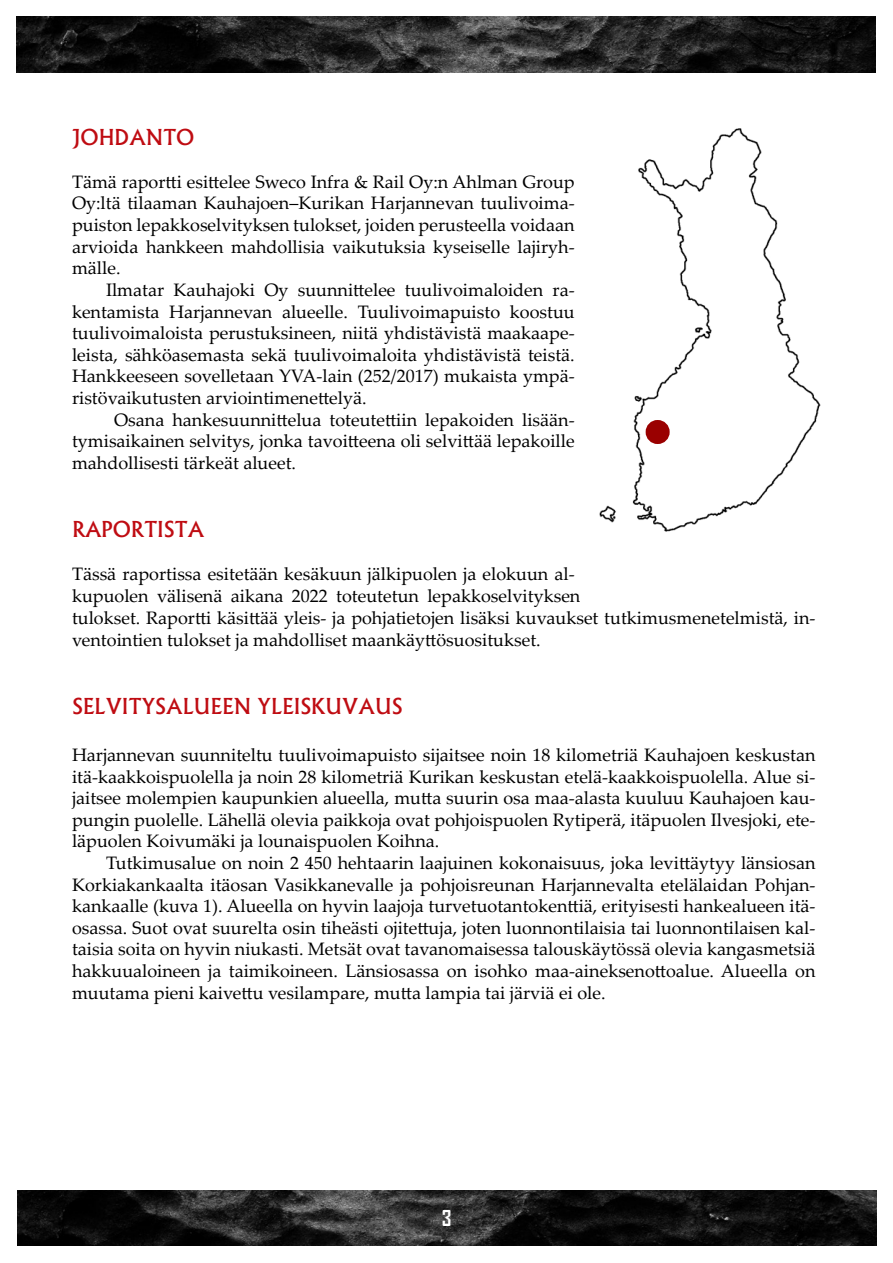
<style>
.page{position:relative;width:893px;height:1263px;background:#fff}
.page>*{position:absolute;margin:0;border:0;box-sizing:border-box;transform-origin:0 0}
.Perusotsikko{font:500 21px "Albertus";color:#bf0c12}
.t1{font:700 21px "Agency FB";color:#fff}
.Leipäteksti{font:18px/21.6px "Palatino Linotype";color:#000;text-align:justify}
.Perusteksti{font:18px/21.6px "Palatino Linotype";color:#000;text-align:justify}
</style>
<div class="page">
<img style="left:17px;top:17px;width:859px;height:55px">
<img style="left:17px;top:1191px;width:859px;height:55px">
<img style="left:599px;top:128px;width:222px;height:404px">
<div style="left:646px;top:420px;width:24px;height:24px;border:12px solid #9a0000;border-radius:50%"></div>
<p class="Perusotsikko" style="left:72px;top:124px;width:124px">JOHDANTO</p>
<p class="Perusteksti" style="left:72px;top:170px;width:504px">Tämä raportti esittelee Sweco Infra &amp; Rail Oy:n Ahlman Group Oy:ltä tilaaman Kauhajoen–Kurikan Harjannevan tuulivoima&shy;puiston lepakkoselvityksen tulokset, joiden perusteella voidaan arvioida hankkeen mahdollisia vaikutuksia kyseiselle lajiryh&shy;mälle.</p>
<p class="Leipäteksti" style="left:72px;top:278px;width:504px;text-indent:34px">Ilmatar Kauhajoki Oy suunnittelee tuulivoimaloiden ra&shy;kentamista Harjannevan alueelle. Tuulivoimapuisto koostuu tuulivoimaloista perustuksineen, niitä yhdistävistä maakaape&shy;leista, sähköasemasta sekä tuulivoimaloita yhdistävistä teistä.<br>Hankkeeseen sovelletaan YVA-lain (252/2017) mukaista ympä&shy;ristövaikutusten arviointimenettelyä.</p>
<p class="Leipäteksti" style="left:72px;top:408px;width:504px;text-indent:42px">Osana hankesuunnittelua toteutettiin lepakoiden lisään&shy;tymisaikainen selvitys, jonka tavoitteena oli selvittää lepakoille mahdollisesti tärkeät alueet.</p>
<p class="Perusotsikko" style="left:72px;top:516px;width:134px">RAPORTISTA</p>
<p class="Perusteksti" style="left:72px;top:562px;width:745px;text-align:left">Tässä raportissa esitetään kesäkuun jälkipuolen ja elokuun al-<br>kupuolen välisenä aikana 2022 toteutetun lepakkoselvityksen<br>tulokset. Raportti käsittää yleis- ja pohjatietojen lisäksi kuvaukset tutkimusmenetelmistä, in&shy;ventointien tulokset ja mahdolliset maankäyttösuositukset.</p>
<p class="Perusotsikko" style="left:72px;top:693px;width:332px">SELVITYSALUEEN YLEISKUVAUS</p>
<p class="Perusteksti" style="left:72px;top:743px;width:745px">Harjannevan suunniteltu tuulivoimapuisto sijaitsee noin 18 kilometriä Kauhajoen keskustan itä-kaakkoispuolella ja noin 28 kilometriä Kurikan keskustan etelä-kaakkoispuolella. Alue si&shy;jaitsee molempien kaupunkien alueella, mutta suurin osa maa-alasta kuuluu Kauhajoen kau&shy;pungin puolelle. Lähellä olevia paikkoja ovat pohjoispuolen Rytiperä, itäpuolen Ilvesjoki, ete&shy;läpuolen Koivumäki ja lounaispuolen Koihna.</p>
<p class="Leipäteksti" style="left:72px;top:851px;width:745px;text-indent:34px">Tutkimusalue on noin 2 450 hehtaarin laajuinen kokonaisuus, joka levittäytyy länsiosan Korkiakankaalta itäosan Vasikkanevalle ja pohjoisreunan Harjannevalta etelälaidan Pohjan&shy;kankaalle (kuva 1). Alueella on hyvin laajoja turvetuotantokenttiä, erityisesti hankealueen itä&shy;osassa. Suot ovat suurelta osin tiheästi ojitettuja, joten luonnontilaisia tai luonnontilaisen kal&shy;taisia soita on hyvin niukasti. Metsät ovat tavanomaisessa talouskäytössä olevia kangasmetsiä hakkuualoineen ja taimikoineen. Länsiosassa on isohko maa-aineksenottoalue. Alueella on muutama pieni kaivettu vesilampare, mutta lampia tai järviä ei ole.</p>
<p class="t1" style="left:442px;top:1205px;width:11px">3</p>
</div>
